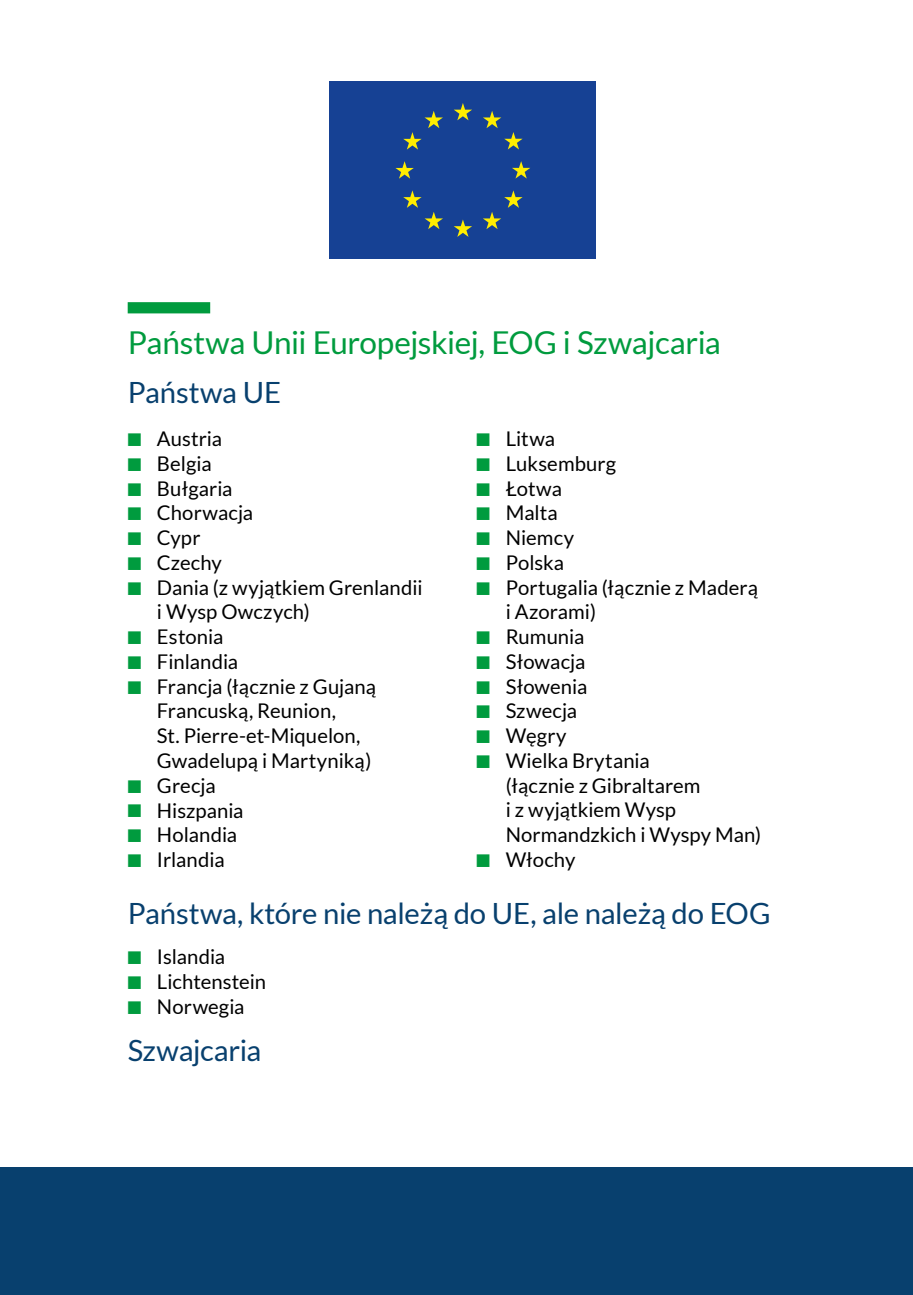
<style>
.page{position:relative;width:913px;height:1295px;background:#fff}
.page>*{position:absolute;margin:0;border:0;box-sizing:border-box;transform-origin:0 0}
.t1{font:31.5px "Lato";letter-spacing:-.015em;color:#009b3e}
.t2{font:29.25px "Lato";letter-spacing:-.01em;color:#08406e}
.t3{font:20.25px/24.8px "Lato";color:#000}
.s1{font-family:"Newspaper Pi PL Regular A";font-size:18px;color:#009b3e}
</style>
<div class="page">
<div style="left:0;top:1167px;width:912px;height:128px;background:#08406e"></div>
<div style="left:128px;top:302px;width:82px;height:11px;background:#009b3e"></div>
<div style="left:329px;top:81px;width:267px;height:178px;background:#164194"></div>
<svg style="left:454px;top:103px;width:18px;height:17px"></svg>
<svg style="left:403px;top:111px;width:40px;height:39px"></svg>
<svg style="left:395px;top:161px;width:18px;height:18px"></svg>
<svg style="left:403px;top:190px;width:40px;height:39px"></svg>
<svg style="left:454px;top:219px;width:18px;height:18px"></svg>
<svg style="left:483px;top:190px;width:39px;height:39px"></svg>
<svg style="left:512px;top:161px;width:18px;height:18px"></svg>
<svg style="left:483px;top:111px;width:39px;height:38px"></svg>
<h1 class="t1" style="left:128px;top:325px;width:594px">Państwa Unii Europejskiej, EOG i Szwajcaria</h1>
<h2 class="t2" style="left:128px;top:376px;width:155px">Państwa UE</h2>
<p class="t3" style="left:128px;top:426px;width:96px"><span class="s1">t</span> Austria</p>
<p class="t3" style="left:128px;top:451px;width:85px"><span class="s1">t</span> Belgia</p>
<p class="t3" style="left:128px;top:476px;width:106px"><span class="s1">t</span> Bułgaria</p>
<p class="t3" style="left:128px;top:500px;width:127px"><span class="s1">t</span> Chorwacja</p>
<p class="t3" style="left:128px;top:525px;width:74px"><span class="s1">t</span> Cypr</p>
<p class="t3" style="left:128px;top:550px;width:96px"><span class="s1">t</span> Czechy</p>
<p class="t3" style="left:128px;top:575px;width:296px"><span class="s1">t</span> Dania (z wyjątkiem Grenlandii</p>
<p class="t3" style="left:157px;top:599px;width:154px">i Wysp Owczych)</p>
<p class="t3" style="left:128px;top:624px;width:97px"><span class="s1">t</span> Estonia</p>
<p class="t3" style="left:128px;top:649px;width:112px"><span class="s1">t</span> Finlandia</p>
<p class="t3" style="left:128px;top:674px;width:250px"><span class="s1">t</span> Francja (łącznie z Gujaną</p>
<p class="t3" style="left:157px;top:698px;width:180px">Francuską, Reunion,</p>
<p class="t3" style="left:157px;top:723px;width:205px">St. Pierre-et-Miquelon,</p>
<p class="t3" style="left:157px;top:748px;width:216px">Gwadelupą i Martyniką)</p>
<p class="t3" style="left:128px;top:773px;width:89px"><span class="s1">t</span> Grecja</p>
<p class="t3" style="left:128px;top:797px;width:117px"><span class="s1">t</span> Hiszpania</p>
<p class="t3" style="left:128px;top:822px;width:111px"><span class="s1">t</span> Holandia</p>
<p class="t3" style="left:128px;top:847px;width:98px"><span class="s1">t</span> Irlandia</p>
<p class="t3" style="left:476px;top:426px;width:80px"><span class="s1">t</span> Litwa</p>
<p class="t3" style="left:476px;top:451px;width:141px"><span class="s1">t</span> Luksemburg</p>
<p class="t3" style="left:476px;top:476px;width:87px"><span class="s1">t</span> Łotwa</p>
<p class="t3" style="left:476px;top:500px;width:83px"><span class="s1">t</span> Malta</p>
<p class="t3" style="left:476px;top:525px;width:99px"><span class="s1">t</span> Niemcy</p>
<p class="t3" style="left:476px;top:550px;width:89px"><span class="s1">t</span> Polska</p>
<p class="t3" style="left:476px;top:575px;width:283px"><span class="s1">t</span> Portugalia (łącznie z Maderą</p>
<p class="t3" style="left:505px;top:599px;width:92px">i Azorami)</p>
<p class="t3" style="left:476px;top:624px;width:109px"><span class="s1">t</span> Rumunia</p>
<p class="t3" style="left:476px;top:649px;width:110px"><span class="s1">t</span> Słowacja</p>
<p class="t3" style="left:476px;top:674px;width:112px"><span class="s1">t</span> Słowenia</p>
<p class="t3" style="left:476px;top:698px;width:102px"><span class="s1">t</span> Szwecja</p>
<p class="t3" style="left:476px;top:723px;width:92px"><span class="s1">t</span> Węgry</p>
<p class="t3" style="left:476px;top:748px;width:175px"><span class="s1">t</span> Wielka Brytania</p>
<p class="t3" style="left:505px;top:773px;width:196px">(łącznie z Gibraltarem</p>
<p class="t3" style="left:505px;top:797px;width:172px">i z wyjątkiem Wysp</p>
<p class="t3" style="left:505px;top:822px;width:257px">Normandzkich i Wyspy Man)</p>
<p class="t3" style="left:476px;top:847px;width:100px"><span class="s1">t</span> Włochy</p>
<h2 class="t2" style="left:128px;top:897px;width:644px">Państwa, które nie należą do UE, ale należą do EOG</h2>
<p class="t3" style="left:128px;top:944px;width:140px"><span class="s1">t</span> Islandia<br><span class="s1">t</span> Lichtenstein <span class="s1">t</span> Norwegia</p>
<h2 class="t2" style="left:128px;top:1034px;width:135px">Szwajcaria</h2>
</div>
